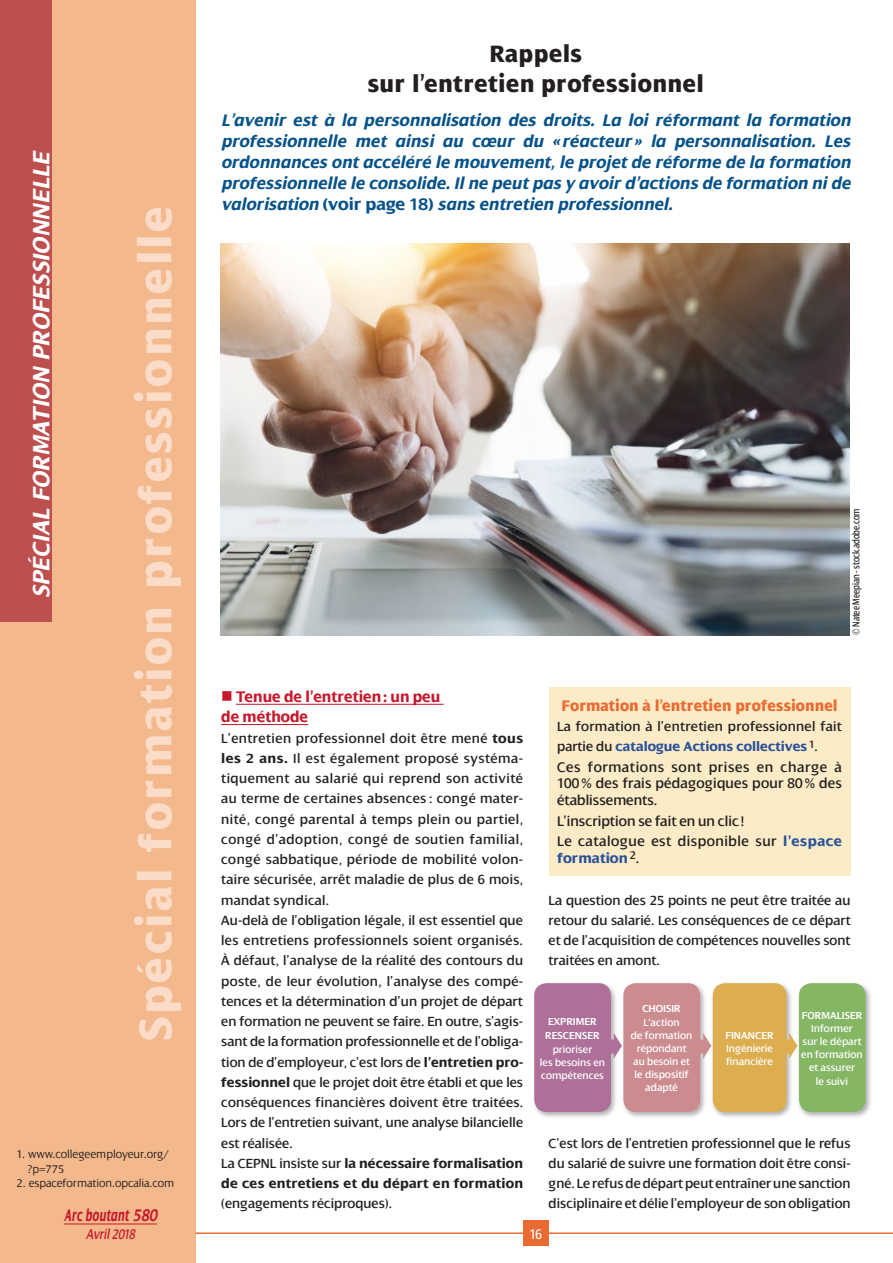
<style>
.page{position:relative;width:893px;height:1263px;background:#fff}
.page>*{position:absolute;margin:0;border:0;box-sizing:border-box;transform-origin:0 0}
.t1{font:800 49.5px "Dialog";letter-spacing:.06em;color:#fbdcc9;scale:.9 1}
.t2{font:800 25.5px/30px "Dialog";letter-spacing:.015em;color:#231f20;text-align:center;scale:.9 1}
.t3{font:italic 700 25.5px "Dialog";color:#fff}
.t4{font:italic 700 18px/21px "Dialog";color:#05528a;text-align:justify}
.t5{font:italic 700 18px "Dialog";letter-spacing:.02em;color:#c7172b;scale:.65 1}
.t6{font:800 16.5px "Dialog";letter-spacing:.005em;color:#ea6b31;scale:.89 1}
.t7{font:700 16.5px/20.2px "Dialog";color:#c7172b;scale:.95 1}
.t8{font:15px/16.5px "Dialog";letter-spacing:.01em;color:#231f20;text-align:justify}
.t9{font:15px/20.7px "Dialog";letter-spacing:.03em;color:#231f20}
.t10{font:700 15px "Dialog";color:#2a5199}
.t11{font:italic 15px "Dialog";color:#c7172b;scale:.85 1}
.t12{font:15px "Dialog";color:#fff;scale:.85 1}
.t13{font:14.25px/20.2px "Dialog";letter-spacing:.015em;color:#231f20}
.t14{font:300 12px/14.4px "Dialog";letter-spacing:-.01em;color:#231f20}
.t15{font:10.95px/13px "Dialog";color:#fff;text-align:center}
.t16{font:600 10.95px/14.5px "Dialog";color:#fff}
.t17{font:10.5px "Dialog";letter-spacing:-.01em;color:#231f20;scale:.8 1}
.s1{font-style:normal}
.s2{font-weight:700}
.s3{font-weight:700;color:#2a5199}
.s4{font-weight:400;color:#231f20}
</style>
<div class="page">
<div style="left:0;top:0;width:196px;height:1263px;background:#f3b88b"></div>
<div style="left:0;top:0;width:51px;height:621px;background:#be4f4f"></div>
<hr style="left:196px;top:1232px;width:697px;height:2px;background:#ea6b31">
<div style="left:523px;top:1220px;width:26px;height:26px;background:#ea6b31"></div>
<hr style="left:64px;top:1223px;width:93px;height:1px;background:#c7172b">
<hr style="left:236px;top:704px;width:208px;height:1px;background:#c7172b">
<hr style="left:221px;top:724px;width:87px;height:1px;background:#c7172b">
<div style="left:549px;top:687px;width:301px;height:189px;background:#fcebc7"></div>
<img style="left:221px;top:243px;width:629px;height:392px">
<div style="left:797px;top:981px;width:75px;height:138px;background:#231f20;opacity:.35"></div>
<div style="left:799px;top:983px;width:67px;height:129px;background:#84b664;border-radius:12px"></div>
<div style="left:532px;top:981px;width:86px;height:138px;background:#231f20;opacity:.35"></div>
<div style="left:534px;top:983px;width:77px;height:129px;background:#ae6f99;border-radius:12px"></div>
<svg style="left:611px;top:1033px;width:10px;height:26px"></svg>
<div style="left:621px;top:981px;width:86px;height:138px;background:#231f20;opacity:.35"></div>
<div style="left:623px;top:983px;width:77px;height:129px;background:#cc8c8f;border-radius:12px"></div>
<svg style="left:700px;top:1033px;width:10px;height:26px"></svg>
<div style="left:710px;top:981px;width:83px;height:138px;background:#231f20;opacity:.35"></div>
<div style="left:713px;top:983px;width:74px;height:129px;background:#dcae50;border-radius:12px"></div>
<svg style="left:786px;top:1033px;width:11px;height:26px"></svg>
<h2 class="t3" style="left:27px;top:598px;width:448px;rotate:-90deg">SPÉCIAL Formation professionnelle</h2>
<h1 class="t1" style="left:129px;top:1041px;width:930px;rotate:-90deg">Spécial formation professionnelle</h1>
<p class="t14" style="left:27px;top:1147px;width:143px;text-indent:-11px">1. www.collegeemployeur.org/ ?p=775</p>
<p class="t14" style="left:16px;top:1176px;width:160px">2. espaceformation.opcalia.com</p>
<p class="t5" style="left:64px;top:1206px;width:145px">Arc boutant 580</p>
<p class="t11" style="left:86px;top:1226px;width:59px">Avril 2018</p>
<h2 class="t2" style="left:368px;top:39px;width:375px">Rappels<br>sur l’entretien professionnel</h2>
<p class="t4" style="left:221px;top:110px;width:631px">L’avenir est à la personnalisation des droits. La loi réformant la formation professionnelle met ainsi au cœur du « réacteur » la personnalisation. Les ordonnances ont accéléré le mouvement, le projet de réforme de la formation professionnelle le consolide. Il ne peut pas y avoir d’actions de formation ni de valorisation <span class="s1">(voir page 18)</span> sans entretien professionnel.</p>
<p class="t17" style="left:850px;top:635px;width:160px;rotate:-90deg">© Natee Meepian - stock.adobe.com</p>
<p class="t7" style="left:221px;top:687px;width:232px;text-indent:15px">Tenue de l’entretien: un peu de méthode</p>
<p class="t13" style="left:221px;top:728px;width:304px">L’entretien professionnel doit être mené <span class="s2">tous les 2 ans.</span> Il est également proposé systéma&shy;tiquement au salarié qui reprend son activité au terme de certaines absences : congé mater&shy;nité, congé parental à temps plein ou partiel, congé d’adoption, congé de soutien familial, congé sabbatique, période de mobilité volon&shy;taire sécurisée, arrêt maladie de plus de 6 mois, mandat syndical.<br>Au-delà de l’obligation légale, il est essentiel que les entretiens professionnels soient organisés.<br>À défaut, l’analyse de la réalité des contours du poste, de leur évolution, l’analyse des compé&shy;tences et la détermination d’un projet de départ en formation ne peuvent se faire. En outre, s’agis&shy;sant de la formation professionnelle et de l’obliga&shy;tion de d’employeur, c’est lors de <span class="s2">l’entretien pro&shy;fessionnel</span> que le projet doit être établi et que les conséquences financières doivent être traitées.<br>Lors de l’entretien suivant, une analyse bilancielle est réalisée.<br>La CEPNL insiste sur <span class="s2">la nécessaire formalisation de ces entretiens et du départ en formation</span></p>
<p class="t13" style="left:221px;top:1194px;width:172px">(engagements réciproques).</p>
<p class="t6" style="left:561px;top:696px;width:312px">Formation à l’entretien professionnel</p>
<p class="t13" style="left:557px;top:716px;width:286px">La formation à l’entretien professionnel fait partie du <span class="s3">catalogue Actions collectives</span> <sup>1</sup>.</p>
<p class="t8" style="left:557px;top:759px;width:286px">Ces formations sont prises en charge à 100% des frais pédagogiques pour 80% des établissements.</p>
<p class="t9" style="left:557px;top:810px;width:286px">L’inscription se fait en un clic !<br>Le catalogue est disponible sur <span class="s3">l’espace</span></p>
<p class="t10" style="left:557px;top:850px;width:84px">formation <sup>2</sup><span class="s4">.</span></p>
<p class="t13" style="left:549px;top:890px;width:304px;text-align:justify">La question des 25 points ne peut être traitée au retour du salarié. Les conséquences de ce départ et de l’acquisition de compétences nouvelles sont traitées en amont.</p>
<p class="t16" style="left:545px;top:1014px;width:56px">EXPRIMER<br>RESCENSER</p>
<p class="t15" style="left:540px;top:1042px;width:67px">prioriser<br>les besoins en compétences</p>
<p class="t16" style="left:642px;top:1002px;width:40px">CHOISIR</p>
<p class="t15" style="left:631px;top:1016px;width:63px">L'action<br>de formation répondant au besoin et le dispositif adapté</p>
<p class="t16" style="left:725px;top:1028px;width:50px">FINANCER</p>
<p class="t15" style="left:726px;top:1042px;width:48px;text-align:left">Ingénierie financière</p>
<p class="t16" style="left:802px;top:1008px;width:62px">FORMALISER</p>
<p class="t15" style="left:801px;top:1022px;width:63px">Informer<br>sur le départ en formation et assurer<br>le suivi</p>
<p class="t13" style="left:549px;top:1133px;width:304px;text-align:justify">C’est lors de l’entretien professionnel que le refus du salarié de suivre une formation doit être consi&shy;gné. Le refus de départ peut entraîner une sanction disciplinaire et délie l’employeur de son obligation</p>
<p class="t12" style="left:530px;top:1226px;width:16px">16</p>
</div>
